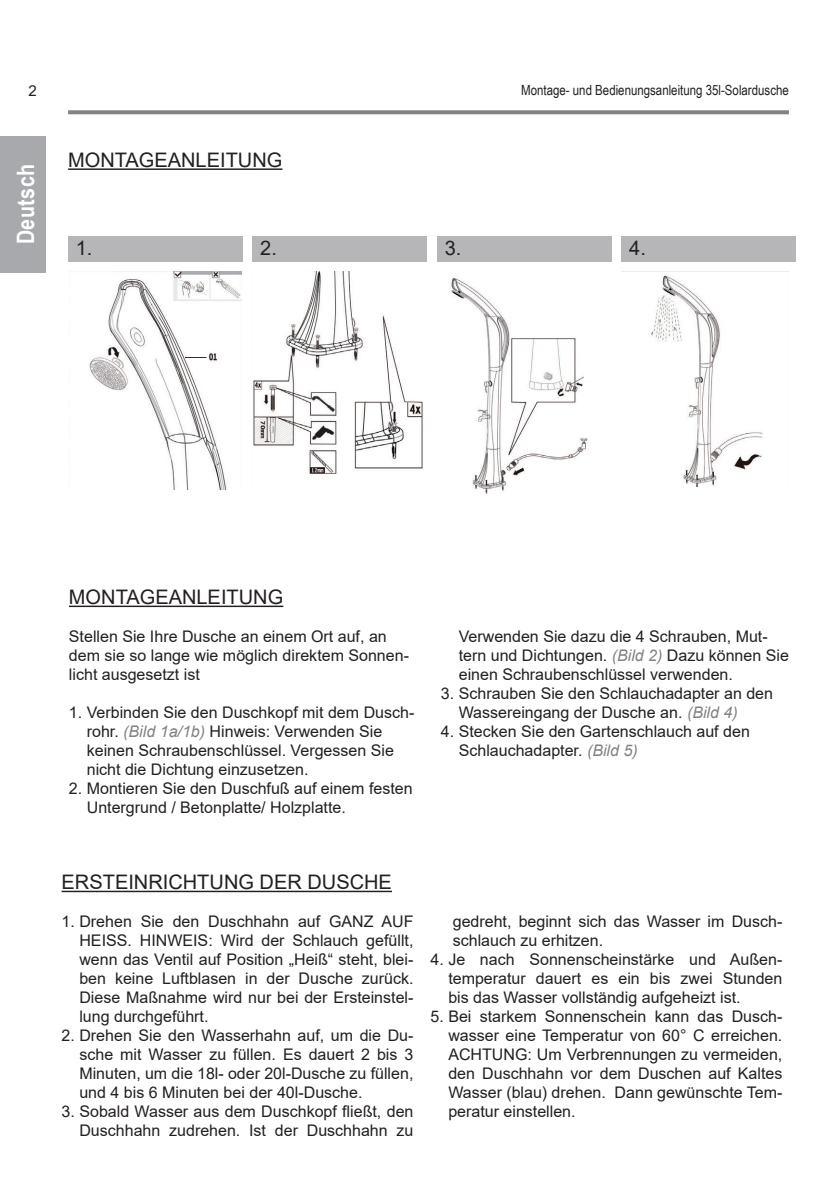
<style>
.page{position:relative;width:840px;height:1191px;background:#fff}
.page>*{position:absolute;margin:0;border:0;box-sizing:border-box;transform-origin:0 0}
.Fließtext_Bold{font:700 24px "Arial Narrow";letter-spacing:.02em;color:#fff}
.t1{font:20px "Arial";color:#231f20}
.t2{font:16px/19px "Arial";color:#231f20}
.t3{font:15px "Arial";color:#231f20}
.Fließtext{font:14px "Arial Narrow";color:#231f20}
.s1{font-style:italic;color:#808285}
</style>
<div class="page">
<svg style="left:68px;top:110px;width:720px;height:4px;fill:#808285"></svg>
<hr style="left:62px;top:890px;width:330px;height:2px;background:#231f20">
<hr style="left:69px;top:605px;width:214px;height:2px;background:#231f20">
<hr style="left:68px;top:168px;width:214px;height:2px;background:#231f20">
<div style="left:0;top:136px;width:45px;height:136px;background:#a8a9ad"></div>
<img style="left:89px;top:271px;width:152px;height:218px">
<svg style="left:185px;top:357px;width:21px;height:1px"></svg>
<div style="left:68px;top:236px;width:174px;height:26px;background:#b6b6b8"></div>
<img style="left:253px;top:271px;width:170px;height:203px">
<div style="left:252px;top:236px;width:174px;height:26px;background:#b6b6b8"></div>
<img style="left:621px;top:271px;width:167px;height:215px">
<div style="left:621px;top:236px;width:174px;height:26px;background:#b6b6b8"></div>
<img style="left:451px;top:278px;width:137px;height:216px">
<div style="left:437px;top:236px;width:174px;height:26px;background:#b6b6b8"></div>
<div style="left:583px;top:368px;width:23px;height:12px;background:#fff"></div>
<p class="t3" style="left:28px;top:80px;width:10px">2</p>
<p class="Fließtext_Bold" style="left:7px;top:244px;width:82px;rotate:-90deg">Deutsch</p>
<p class="t1" style="left:68px;top:146px;width:216px">MONTAGEANLEITUNG</p>
<p class="Fließtext" style="left:521px;top:80px;width:269px">Montage- und Bedienungsanleitung 35l-Solardusche</p>
<p class="t1" style="left:76px;top:234px;width:18px">1.</p>
<p class="t1" style="left:260px;top:234px;width:18px">2.</p>
<p class="t1" style="left:629px;top:234px;width:18px">4.</p>
<p class="t1" style="left:444px;top:234px;width:18px">3.</p>
<p class="t1" style="left:69px;top:583px;width:216px">MONTAGEANLEITUNG</p>
<p class="t2" style="left:69px;top:627px;width:341px">Stellen Sie Ihre Dusche an einem Ort auf, an dem sie so lange wie möglich direktem Sonnen&shy;licht ausgesetzt ist</p>
<p class="t2" style="left:87px;top:703px;width:329px;text-indent:-18px">1. Verbinden Sie den Duschkopf mit dem Dusch&shy;rohr. <span class="s1">(Bild 1a/1b)</span> Hinweis: Verwenden Sie keinen Schraubenschlüssel. Vergessen Sie nicht die Dichtung einzusetzen.</p>
<p class="t2" style="left:87px;top:779px;width:327px;text-indent:-18px">2. Montieren Sie den Duschfuß auf einem festen<br>Untergrund / Betonplatte/ Holzplatte.</p>
<p class="t2" style="left:458px;top:627px;width:331px">Verwenden Sie dazu die 4 Schrauben, Mut&shy;tern und Dichtungen. <span class="s1">(Bild 2)</span> Dazu können Sie einen Schraubenschlüssel verwenden.</p>
<p class="t2" style="left:458px;top:684px;width:315px;text-indent:-18px">3. Schrauben Sie den Schlauchadapter an den<br>Wassereingang der Dusche an. <span class="s1">(Bild 4)</span></p>
<p class="t2" style="left:458px;top:722px;width:292px;text-indent:-18px">4. Stecken Sie den Gartenschlauch auf den<br>Schlauchadapter. <span class="s1">(Bild 5)</span></p>
<p class="t1" style="left:62px;top:868px;width:332px">ERSTEINRICHTUNG DER DUSCHE</p>
<p class="t2" style="left:79px;top:912px;width:335px;text-align:justify;text-indent:-18px">1. Drehen Sie den Duschhahn auf GANZ AUF HEISS. HINWEIS: Wird der Schlauch gefüllt, wenn das Ventil auf Position „Heiß“ steht, blei&shy;ben keine Luftblasen in der Dusche zurück.<br>Diese Maßnahme wird nur bei der Ersteinstel&shy;lung durchgeführt.</p>
<p class="t2" style="left:79px;top:1026px;width:335px;text-align:justify;text-indent:-18px">2. Drehen Sie den Wasserhahn auf, um die Du&shy;sche mit Wasser zu füllen. Es dauert 2 bis 3<br>Minuten, um die 18l- oder 20l-Dusche zu füllen, und 4 bis 6 Minuten bei der 40l-Dusche.</p>
<p class="t2" style="left:62px;top:1102px;width:353px;text-align:right">3. Sobald Wasser aus dem Duschkopf fließt, den<br>Duschhahn zudrehen. Ist der Duschhahn zu</p>
<p class="t2" style="left:452px;top:912px;width:331px">gedreht, beginnt sich das Wasser im Dusch&shy;schlauch zu erhitzen.</p>
<p class="t2" style="left:448px;top:950px;width:335px;text-align:justify;text-indent:-18px">4. Je nach Sonnenscheinstärke und Außen&shy;temperatur dauert es ein bis zwei Stunden bis das Wasser vollständig aufgeheizt ist.</p>
<p class="t2" style="left:448px;top:1007px;width:335px;text-align:justify;text-indent:-18px">5. Bei starkem Sonnenschein kann das Dusch&shy;wasser eine Temperatur von 60° C erreichen.<br>ACHTUNG: Um Verbrennungen zu vermeiden, den Duschhahn vor dem Duschen auf Kaltes Wasser (blau) drehen. Dann gewünschte Tem&shy;peratur einstellen.</p>
</div>
